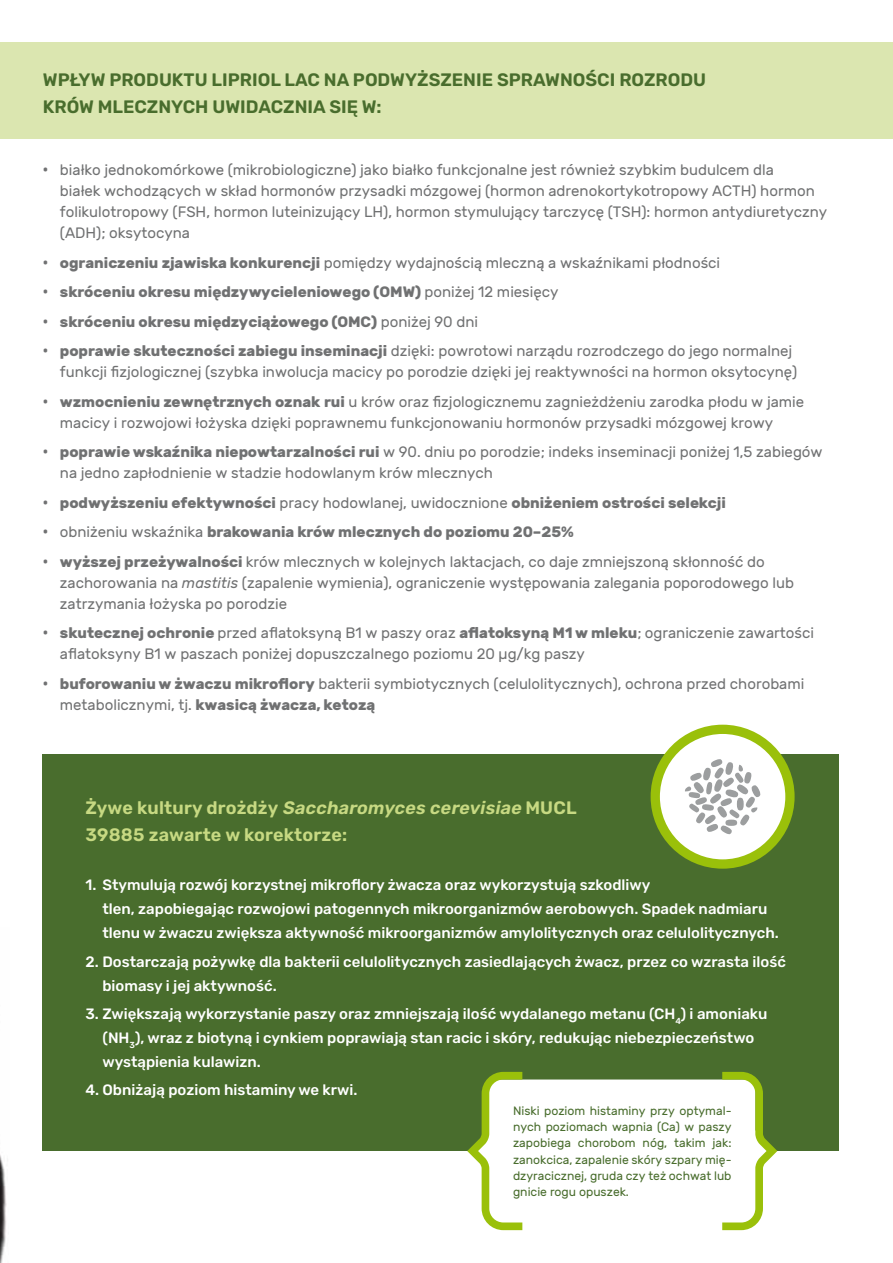
<style>
.page{position:relative;width:893px;height:1263px;background:#fff}
.page>*{position:absolute;margin:0;border:0;box-sizing:border-box;transform-origin:0 0}
.t1{font:600 18px/27px "Rubik";color:#496d2d}
.t2{font:600 18px/27px "Rubik";letter-spacing:.01em;color:#c7d982}
.t3{font:15px/21px "Rubik";color:#707172}
.t4{font:500 15px/24px "Rubik";color:#fff}
.t5{font:700 15px "Rubik";color:#707172}
.t6{font:12.15px/16.2px "Rubik";color:#496d2d;text-align:justify}
.s1{font-family:"Roboto";font-weight:700}
.s2{font-weight:700}
.s3{font-family:"Roboto"}
.s4{font-weight:400}
.s5{font-style:italic}
</style>
<div class="page">
<img style="left:0;top:1155px;width:7px;height:108px">
<div style="left:43px;top:754px;width:796px;height:397px;background:#496d2d"></div>
<div style="left:0;top:43px;width:893px;height:96px;background:#dbe6b0"></div>
<svg style="left:655px;top:729px;width:135px;height:135px;fill:#fff"></svg>
<div style="left:651px;top:725px;width:144px;height:144px;border:9px solid #9ac00a;border-radius:50%"></div>
<svg style="left:685px;top:759px;width:76px;height:75px;background:#dcdddd"></svg>
<svg style="left:467px;top:1072px;width:310px;height:158px"></svg>
<p class="t1" style="left:43px;top:67px;width:665px">WPŁYW PRODUKTU LIPRIOL LAC NA PODWYŻSZENIE SPRAWNOŚCI ROZRODU<br>KRÓW MLECZNYCH UWIDACZNIA SIĘ W:</p>
<p class="t3" style="left:60px;top:160px;width:769px;text-indent:-17px"><span class="s1">•</span> białko jednokomórkowe (mikrobiologiczne) jako białko funkcjonalne jest również szybkim budulcem dla<br>białek wchodzących w skład hormonów przysadki mózgowej (hormon adrenokortykotropowy ACTH) hormon folikulotropowy (FSH, hormon luteinizujący LH), hormon stymulujący tarczycę (TSH): hormon antydiuretyczny (ADH); oksytocyna</p>
<p class="t3" style="left:43px;top:252px;width:679px"><span class="s1">•</span> <span class="s2">ograniczeniu zjawiska konkurencji</span> pomiędzy wydajnością mleczną a wskaźnikami płodności</p>
<p class="t5" style="left:43px;top:283px;width:517px"><span class="s3">•</span> skróceniu okresu międzywycieleniowego (OMW) <span class="s4">poniżej 12 miesięcy</span></p>
<p class="t5" style="left:43px;top:312px;width:437px"><span class="s3">•</span> skróceniu okresu międzyciążowego (OMC) <span class="s4">poniżej 90 dni</span></p>
<p class="t3" style="left:60px;top:341px;width:739px;text-indent:-17px"><span class="s1">•</span> <span class="s2">poprawie skuteczności zabiegu inseminacji</span> dzięki: powrotowi narządu rozrodczego do jego normalnej funkcji fizjologicznej (szybka inwolucja macicy po porodzie dzięki jej reaktywności na hormon oksytocynę)</p>
<p class="t3" style="left:60px;top:391px;width:746px;text-indent:-17px"><span class="s1">•</span> <span class="s2">wzmocnieniu zewnętrznych oznak rui</span> u krów oraz fizjologicznemu zagnieżdżeniu zarodka płodu w jamie macicy i rozwojowi łożyska dzięki poprawnemu funkcjonowaniu hormonów przysadki mózgowej krowy</p>
<p class="t3" style="left:60px;top:442px;width:764px;text-indent:-17px"><span class="s1">•</span> <span class="s2">poprawie wskaźnika niepowtarzalności rui</span> w 90. dniu po porodzie; indeks inseminacji poniżej 1,5 zabiegów na jedno zapłodnienie w stadzie hodowlanym krów mlecznych</p>
<p class="t5" style="left:43px;top:494px;width:684px"><span class="s3">•</span> podwyższeniu efektywności <span class="s4">pracy hodowlanej, uwidocznione</span> obniżeniem ostrości selekcji</p>
<p class="t5" style="left:43px;top:523px;width:532px"><span class="s3">•</span> <span class="s4">obniżeniu wskaźnika</span> brakowania krów mlecznych do poziomu 20–25%</p>
<p class="t3" style="left:60px;top:551px;width:736px;text-indent:-17px"><span class="s1">•</span> <span class="s2">wyższej przeżywalności</span> krów mlecznych w kolejnych laktacjach, co daje zmniejszoną skłonność do zachorowania na <span class="s5">mastitis</span> (zapalenie wymienia), ograniczenie występowania zalegania poporodowego lub zatrzymania łożyska po porodzie</p>
<p class="t3" style="left:60px;top:623px;width:756px;text-indent:-17px"><span class="s1">•</span> <span class="s2">skutecznej ochronie</span> przed aflatoksyną B1 w paszy oraz <span class="s2">aflatoksyną M1 w mleku</span>; ograniczenie zawartości aflatoksyny B1 w paszach poniżej dopuszczalnego poziomu 20 μg/kg paszy</p>
<p class="t3" style="left:60px;top:673px;width:746px;text-indent:-17px"><span class="s1">•</span> <span class="s2">buforowaniu w żwaczu mikroflory</span> bakterii symbiotycznych (celulolitycznych), ochrona przed chorobami metabolicznymi, tj. <span class="s2">kwasicą żwacza, ketozą</span></p>
<p class="t2" style="left:85px;top:794px;width:493px">Ż y w e k u l t u r y d r o ż d ż y <span class="s5">Saccharomyces cerevisiae</span> M U C L<br>39885 zawarte w korektorze:</p>
<p class="t4" style="left:102px;top:873px;width:678px;text-indent:-17px">1. Stymulują rozwój korzystnej mikroflory żwacza oraz wykorzystują szkodliwy<br>tlen, zapobiegając rozwojowi patogennych mikroorganizmów aerobowych. Spadek nadmiaru tlenu w żwaczu zwiększa aktywność mikroorganizmów amylolitycznych oraz celulolitycznych.</p>
<p class="t4" style="left:102px;top:950px;width:685px;text-indent:-17px">2. Dostarczają pożywkę dla bakterii celulolitycznych zasiedlających żwacz, przez co wzrasta ilość biomasy i jej aktywność.</p>
<p class="t4" style="left:102px;top:1002px;width:666px;text-indent:-17px">3. Zwiększają wykorzystanie paszy oraz zmniejszają ilość wydalanego metanu (CH<sub>4</sub>) i amoniaku (NH<sub>3</sub>), wraz z biotyną i cynkiem poprawiają stan racic i skóry, redukując niebezpieczeństwo wystąpienia kulawizn.</p>
<p class="t4" style="left:85px;top:1078px;width:273px">4. Obniżają poziom histaminy we krwi.</p>
<p class="t6" style="left:513px;top:1103px;width:220px">Niski poziom histaminy przy optymal&shy;nych poziomach wapnia (Ca) w paszy zapobiega chorobom nóg, takim jak: zanokcica, zapalenie skóry szpary mię&shy;dzyracicznej, gruda czy też ochwat lub gnicie rogu opuszek.</p>
</div>
